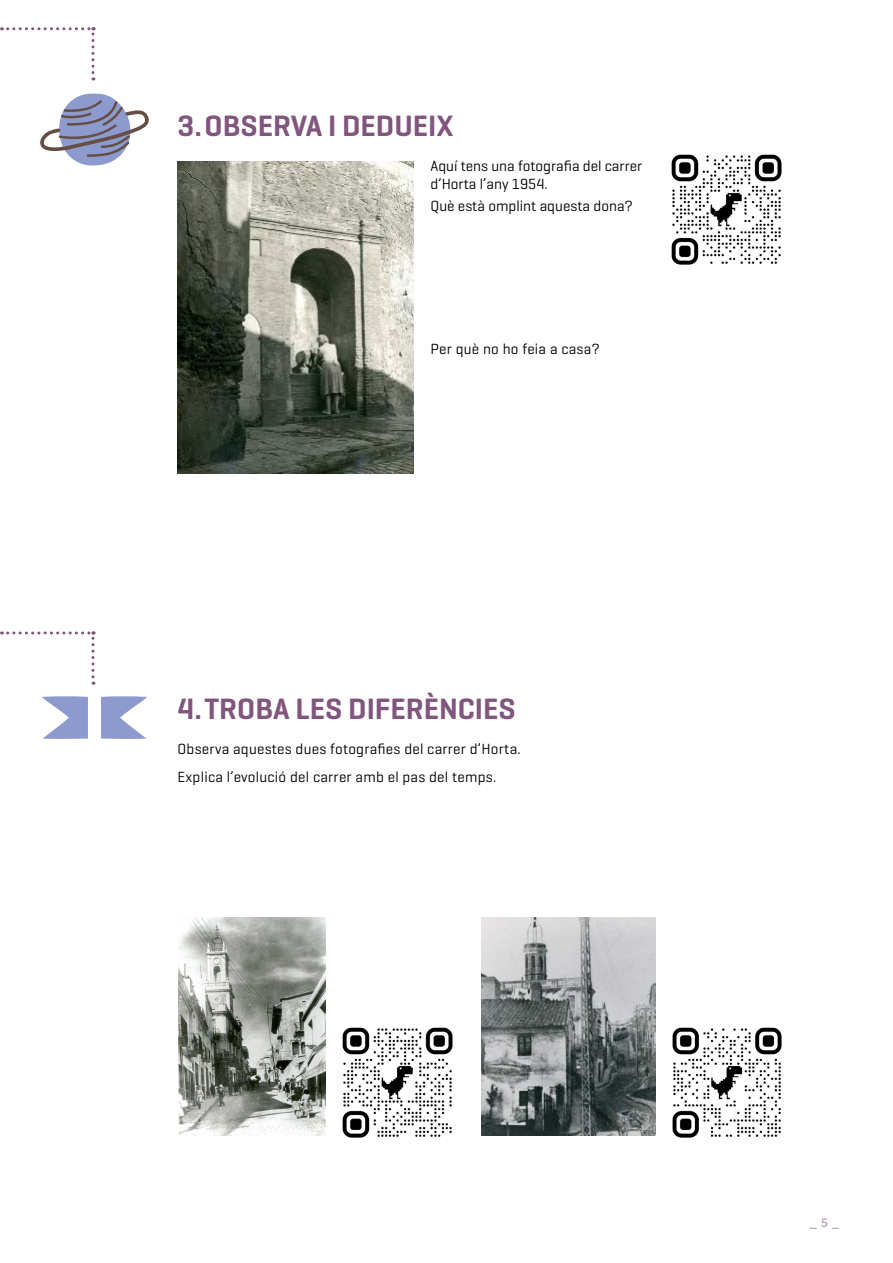
<style>
.page{position:relative;width:893px;height:1263px;background:#fff}
.page>*{position:absolute;margin:0;border:0;box-sizing:border-box;transform-origin:0 0}
.t1{font:600 30px "Geogrotesque";color:#81557e}
.t2{font:15px/18px "Geogrotesque";letter-spacing:.015em;color:#000}
.t3{font:500 12px "Gotham";color:#bca5bb}
</style>
<div class="page">
<img style="left:671px;top:154px;width:111px;height:111px">
<svg style="left:2px;top:27px;width:92px;height:53px"></svg>
<img style="left:178px;top:162px;width:235px;height:312px">
<svg style="left:40px;top:93px;width:109px;height:73px"></svg>
<svg style="left:2px;top:631px;width:92px;height:54px"></svg>
<img style="left:481px;top:917px;width:174px;height:218px">
<img style="left:179px;top:917px;width:147px;height:218px">
<img style="left:342px;top:1027px;width:111px;height:111px">
<img style="left:672px;top:1027px;width:110px;height:111px">
<svg style="left:42px;top:696px;width:46px;height:43px"></svg>
<svg style="left:101px;top:696px;width:46px;height:43px"></svg>
<h1 class="t1" style="left:178px;top:107px;width:278px">3.OBSERVA I DEDUEIX</h1>
<p class="t2" style="left:430px;top:156px;width:213px">Aquí tens una fotografia del carrer d’Horta l’any 1954.</p>
<p class="t2" style="left:430px;top:197px;width:204px">Què està omplint aquesta dona?</p>
<p class="t2" style="left:430px;top:340px;width:171px">Per què no ho feia a casa?</p>
<h1 class="t1" style="left:178px;top:690px;width:340px">4.TROBA LES DIFERÈNCIES</h1>
<p class="t2" style="left:178px;top:734px;width:345px;line-height:28.7px">Observa aquestes dues fotografies del carrer d’Horta.<br>Explica l’evolució del carrer amb el pas del temps.</p>
<p class="t3" style="left:810px;top:1215px;width:31px">_ 5 _</p>
</div>
